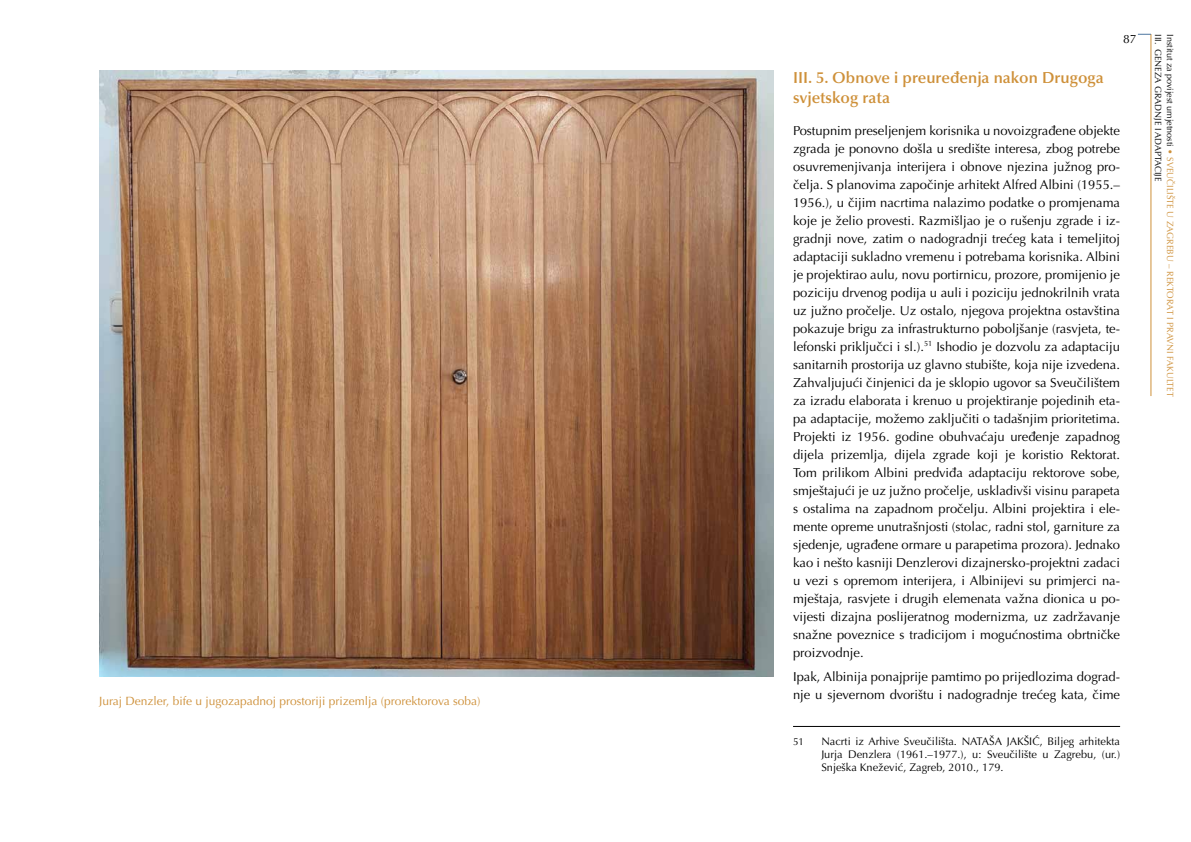
<style>
.page{position:relative;width:1191px;height:842px;background:#fff}
.page>*{position:absolute;margin:0;border:0;box-sizing:border-box;transform-origin:0 0}
.t1{font:600 16px/20px "Optima LT Pro";color:#ce9039}
.t2{font:13px/18px "Optima LT Pro";color:#000;text-align:justify}
.t3{font:12px "Optima LT Pro";color:#ce9039}
.t4{font:12px "Optima LT Pro";color:#000}
.t5{font:11px/13px "Optima LT Pro";color:#000;text-align:justify}
.t6{font:10px "Optima LT Pro";color:#000}
.t7{font:9px/11.8px "Optima LT Pro";color:#000}
.s1{color:#ce9039}
</style>
<div class="page">
<hr style="left:1150px;top:34px;width:1px;height:362px;background:#ce9039">
<svg style="left:1137px;top:34px;width:14px;height:1px"></svg>
<hr style="left:793px;top:726px;width:327px;height:1px;background:#000">
<img style="left:99px;top:71px;width:674px;height:605px">
<p class="t3" style="left:99px;top:693px;width:383px">Juraj Denzler, bife u jugozapadnoj prostoriji prizemlja (prorektorova soba)</p>
<p class="t4" style="left:1123px;top:31px;width:15px">87</p>
<p class="t7" style="left:1176px;top:34px;width:364px;rotate:90deg">Institut za povijest umjetnosti <span class="s1">• SVEUČILIŠTE U ZAGREBU – REKTORAT I PRAVNI FAKULTET<br></span>III. GENEZA GRADNJE I ADAPTACIJE</p>
<p class="t1" style="left:793px;top:67px;width:312px">III. 5. Obnove i preuređenja nakon Drugoga svjetskog rata</p>
<p class="t2" style="left:793px;top:121px;width:328px">Postupnim preseljenjem korisnika u novoizgrađene objekte zgrada je ponovno došla u središte interesa, zbog potrebe osuvremenjivanja interijera i obnove njezina južnog pro&shy;čelja. S planovima započinje arhitekt Alfred Albini (1955.– 1956.), u čijim nacrtima nalazimo podatke o promjenama koje je želio provesti. Razmišljao je o rušenju zgrade i iz&shy;gradnji nove, zatim o nadogradnji trećeg kata i temeljitoj adaptaciji sukladno vremenu i potrebama korisnika. Albini je projektirao aulu, novu portirnicu, prozore, promijenio je poziciju drvenog podija u auli i poziciju jednokrilnih vrata uz južno pročelje. Uz ostalo, njegova projektna ostavština pokazuje brigu za infrastrukturno poboljšanje (rasvjeta, te&shy;lefonski priključci i sl.).<sup>51</sup> Ishodio je dozvolu za adaptaciju sanitarnih prostorija uz glavno stubište, koja nije izvedena.<br>Zahvaljujući činjenici da je sklopio ugovor sa Sveučilištem za izradu elaborata i krenuo u projektiranje pojedinih eta&shy;pa adaptacije, možemo zaključiti o tadašnjim prioritetima.<br>Projekti iz 1956. godine obuhvaćaju uređenje zapadnog dijela prizemlja, dijela zgrade koji je koristio Rektorat.<br>Tom prilikom Albini predviđa adaptaciju rektorove sobe, smještajući je uz južno pročelje, uskladivši visinu parapeta s ostalima na zapadnom pročelju. Albini projektira i ele&shy;mente opreme unutrašnjosti (stolac, radni stol, garniture za sjedenje, ugrađene ormare u parapetima prozora). Jednako kao i nešto kasniji Denzlerovi dizajnersko-projektni zadaci u vezi s opremom interijera, i Albinijevi su primjerci na&shy;mještaja, rasvjete i drugih elemenata važna dionica u po&shy;vijesti dizajna poslijeratnog modernizma, uz zadržavanje snažne poveznice s tradicijom i mogućnostima obrtničke proizvodnje.</p>
<p class="t2" style="left:793px;top:667px;width:328px">Ipak, Albinija ponajprije pamtimo po prijedlozima dograd&shy;nje u sjevernom dvorištu i nadogradnje trećeg kata, čime</p>
<p class="t6" style="left:793px;top:735px;width:13px">51</p>
<p class="t5" style="left:821px;top:735px;width:300px">Nacrti iz Arhive Sveučilišta. NATAŠA JAKŠIĆ, Biljeg arhitekta Jurja Denzlera (1961.–1977.), u: Sveučilište u Zagrebu, (ur.)<br>Snješka Knežević, Zagreb, 2010., 179.</p>
</div>
